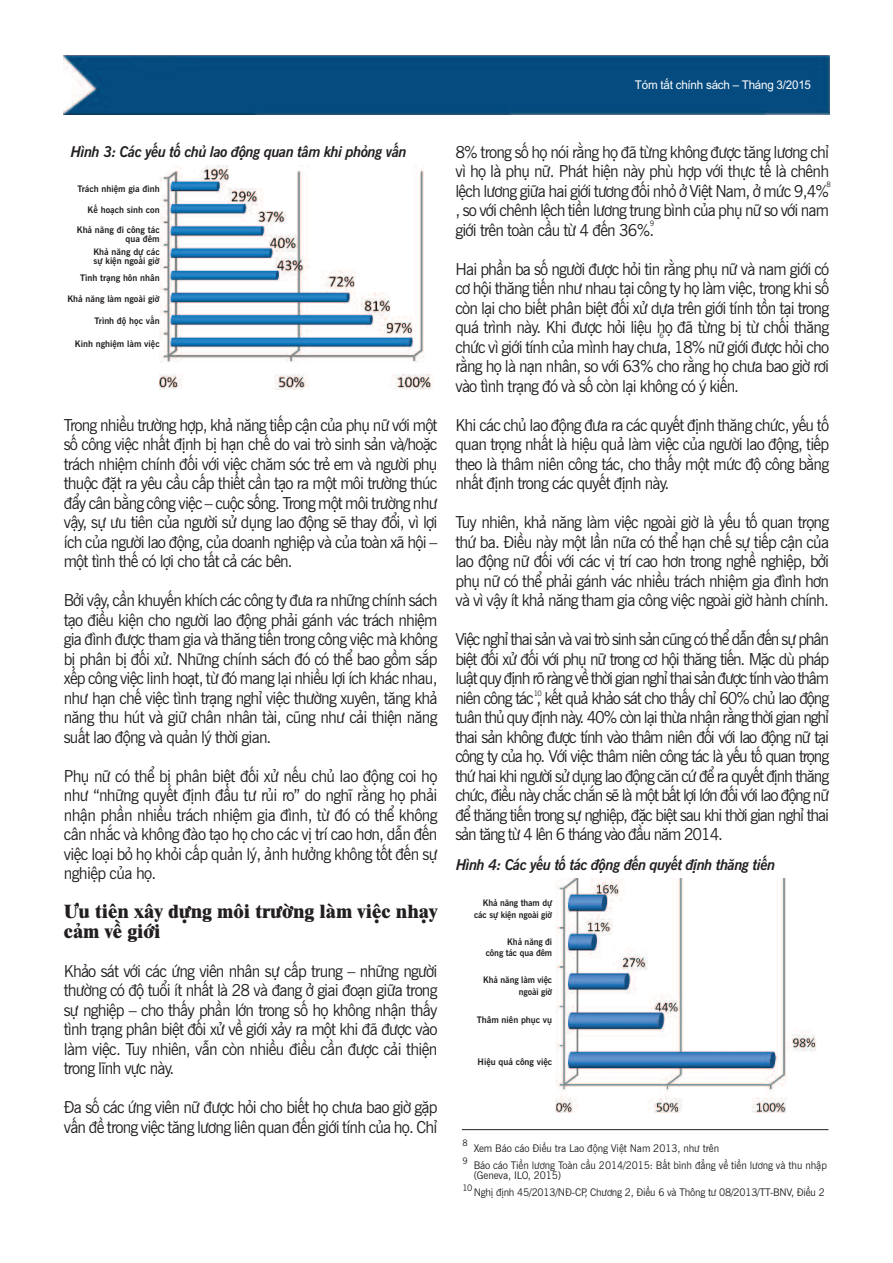
<style>
.page{position:relative;width:893px;height:1263px;background:#fff}
.page>*{position:absolute;margin:0;border:0;box-sizing:border-box;transform-origin:0 0}
.t1{font:19.5px/19.5px "UVN Thoi Nay Nang";color:#231f20}
.t2{font:16.5px/19.5px "UVN Tin Tuc";letter-spacing:-.05em;color:#231f20;text-align:justify}
.t3{font:italic 700 15px "UVN Tin Tuc";letter-spacing:-.03em;color:#231f20}
.t4{font:12px "Arial";letter-spacing:-.02em;color:#fff}
.t5{font:10.5px/16.8px "UVN Tin Tuc";letter-spacing:-.01em;color:#231f20}
.t6{font:700 9px/11.4px "UVN Tin Tuc";color:#231f20;text-align:right}
.t7{font:9px/17.4px "UVN Tin Tuc";color:#231f20}
.t8{font:7.5px "UVN Tin Tuc";color:#231f20}
</style>
<div class="page">
<img style="left:64px;top:55px;width:765px;height:59px">
<img style="left:159px;top:166px;width:275px;height:223px">
<img style="left:556px;top:879px;width:260px;height:234px">
<hr style="left:462px;top:1129px;width:366px;height:1px;background:#231f20">
<p class="t4" style="left:635px;top:78px;width:178px">Tóm tắt chính sách – Tháng 3/2015</p>
<p class="t3" style="left:71px;top:143px;width:337px">Hình 3: Các yếu tố chủ lao động quan tâm khi phỏng vấn</p>
<p class="t6" style="left:77px;top:183px;width:84px">Trách nhiệm gia đình</p>
<p class="t6" style="left:77px;top:200px;width:84px;line-height:19.5px">Kế hoạch sinh con<br>Khả năng đi công tác</p>
<p class="t6" style="left:93px;top:232px;width:68px;line-height:13.5px">qua đêm<br>Khả năng dự các</p>
<p class="t6" style="left:80px;top:253px;width:81px;line-height:16.5px">sự kiện ngoài giờ<br>Tình trạng hôn nhân</p>
<p class="t6" style="left:67px;top:293px;width:94px">Khả năng làm ngoài giờ</p>
<p class="t6" style="left:95px;top:315px;width:67px">Trình độ học vấn</p>
<p class="t6" style="left:75px;top:338px;width:86px">Kinh nghiệm làm việc</p>
<p class="t2" style="left:64px;top:415px;width:375px">Trong nhiều trường hợp, khả năng tiếp cận của phụ nữ với một số công việc nhất định bị hạn chế do vai trò sinh sản và/hoặc trách nhiệm chính đối với việc chăm sóc trẻ em và người phụ thuộc đặt ra yêu cầu cấp thiết cần tạo ra một môi trường thúc đẩy cân bằng công việc – cuộc sống. Trong một môi trường như vậy, sự ưu tiên của người sử dụng lao động sẽ thay đổi, vì lợi ích của người lao động, của doanh nghiệp và của toàn xã hội – một tình thế có lợi cho tất cả các bên.</p>
<p class="t2" style="left:64px;top:591px;width:375px">Bởi vậy, cần khuyến khích các công ty đưa ra những chính sách tạo điều kiện cho người lao động phải gánh vác trách nhiệm gia đình được tham gia và thăng tiến trong công việc mà không bị phân bị đối xử. Những chính sách đó có thể bao gồm sắp xếp công việc linh hoạt, từ đó mang lại nhiều lợi ích khác nhau, như hạn chế việc tình trạng nghỉ việc thường xuyên, tăng khả năng thu hút và giữ chân nhân tài, cũng như cải thiện năng suất lao động và quản lý thời gian.</p>
<p class="t2" style="left:64px;top:766px;width:375px">Phụ nữ có thể bị phân biệt đối xử nếu chủ lao động coi họ như “những quyết định đầu tư rủi ro” do nghĩ rằng họ phải nhận phần nhiều trách nhiệm gia đình, từ đó có thể không cân nhắc và không đào tạo họ cho các vị trí cao hơn, dẫn đến việc loại bỏ họ khỏi cấp quản lý, ảnh hưởng không tốt đến sự nghiệp của họ.</p>
<p class="t1" style="left:64px;top:902px;width:375px">Ưu tiên xây dựng môi trường làm việc nhạy cảm về giới</p>
<p class="t2" style="left:64px;top:961px;width:375px">Khảo sát với các ứng viên nhân sự cấp trung – những người thường có độ tuổi ít nhất là 28 và đang ở giai đoạn giữa trong sự nghiệp – cho thấy phần lớn trong số họ không nhận thấy tình trạng phân biệt đối xử về giới xảy ra một khi đã được vào làm việc. Tuy nhiên, vẫn còn nhiều điều cần được cải thiện trong lĩnh vực này.</p>
<p class="t2" style="left:64px;top:1098px;width:375px">Đa số các ứng viên nữ được hỏi cho biết họ chưa bao giờ gặp vấn đề trong việc tăng lương liên quan đến giới tính của họ. Chỉ</p>
<p class="t2" style="left:455px;top:142px;width:375px">8% trong số họ nói rằng họ đã từng không được tăng lương chỉ vì họ là phụ nữ. Phát hiện này phù hợp với thực tế là chênh lệch lương giữa hai giới tương đối nhỏ ở Việt Nam, ở mức 9,4% , so với chênh lệch tiền lương trung bình của phụ nữ so với nam giới trên toàn cầu từ 4 đến 36%.</p>
<p class="t2" style="left:455px;top:259px;width:375px">Hai phần ba số người được hỏi tin rằng phụ nữ và nam giới có cơ hội thăng tiến như nhau tại công ty họ làm việc, trong khi số còn lại cho biết phân biệt đối xử dựa trên giới tính tồn tại trong quá trình này. Khi được hỏi liệu họ đã từng bị từ chối thăng chức vì giới tính của mình hay chưa, 18% nữ giới được hỏi cho rằng họ là nạn nhân, so với 63% cho rằng họ chưa bao giờ rơi vào tình trạng đó và số còn lại không có ý kiến.</p>
<p class="t2" style="left:455px;top:415px;width:375px">Khi các chủ lao động đưa ra các quyết định thăng chức, yếu tố quan trọng nhất là hiệu quả làm việc của người lao động, tiếp theo là thâm niên công tác, cho thấy một mức độ công bằng nhất định trong các quyết định này.</p>
<p class="t2" style="left:455px;top:513px;width:375px">Tuy nhiên, khả năng làm việc ngoài giờ là yếu tố quan trọng thứ ba. Điều này một lần nữa có thể hạn chế sự tiếp cận của lao động nữ đối với các vị trí cao hơn trong nghề nghiệp, bởi phụ nữ có thể phải gánh vác nhiều trách nhiệm gia đình hơn và vì vậy ít khả năng tham gia công việc ngoài giờ hành chính.</p>
<p class="t2" style="left:455px;top:630px;width:375px">Việc nghỉ thai sản và vai trò sinh sản cũng có thể dẫn đến sự phân biệt đối xử đối với phụ nữ trong cơ hội thăng tiến. Mặc dù pháp luật quy định rõ ràng về thời gian nghỉ thai sản được tính vào thâm niên công tác , kết quả khảo sát cho thấy chỉ 60% chủ lao động tuân thủ quy định này. 40% còn lại thừa nhận rằng thời gian nghỉ thai sản không được tính vào thâm niên đối với lao động nữ tại công ty của họ. Với việc thâm niên công tác là yếu tố quan trọng thứ hai khi người sử dụng lao động căn cứ để ra quyết định thăng chức, điều này chắc chắn sẽ là một bất lợi lớn đối với lao động nữ để thăng tiến trong sự nghiệp, đặc biệt sau khi thời gian nghỉ thai sản tăng từ 4 lên 6 tháng vào đầu năm 2014.</p>
<p class="t8" style="left:826px;top:180px;width:6px">8</p>
<p class="t8" style="left:650px;top:219px;width:6px">9</p>
<p class="t8" style="left:659px;top:331px;width:6px">6</p>
<p class="t8" style="left:534px;top:689px;width:10px">10</p>
<p class="t3" style="left:456px;top:856px;width:321px">Hình 4: Các yếu tố tác động đến quyết định thăng tiến</p>
<p class="t6" style="left:474px;top:897px;width:80px">Khả năng tham dự các sự kiện ngoài giờ</p>
<p class="t6" style="left:486px;top:936px;width:68px">Khả năng đi<br>công tác qua đêm</p>
<p class="t6" style="left:483px;top:974px;width:70px">Khả năng làm việc ngoài giờ</p>
<p class="t6" style="left:477px;top:1014px;width:77px">Thâm niên phục vụ</p>
<p class="t6" style="left:478px;top:1056px;width:76px">Hiệu quả công việc</p>
<p class="t7" style="left:463px;top:1134px;width:7px">8<br>9</p>
<p class="t7" style="left:463px;top:1179px;width:11px">10</p>
<p class="t5" style="left:474px;top:1140px;width:355px">Xem Báo cáo Điều tra Lao động Việt Nam 2013, như trên<br>Báo cáo Tiền lương Toàn cầu 2014/2015: Bất bình đẳng về tiền lương và thu nhập</p>
<p class="t5" style="left:474px;top:1167px;width:353px">(Geneva, ILO, 2015)<br>Nghị định 45/2013/NĐ-CP, Chương 2, Điều 6 và Thông tư 08/2013/TT-BNV, Điều 2</p>
</div>
